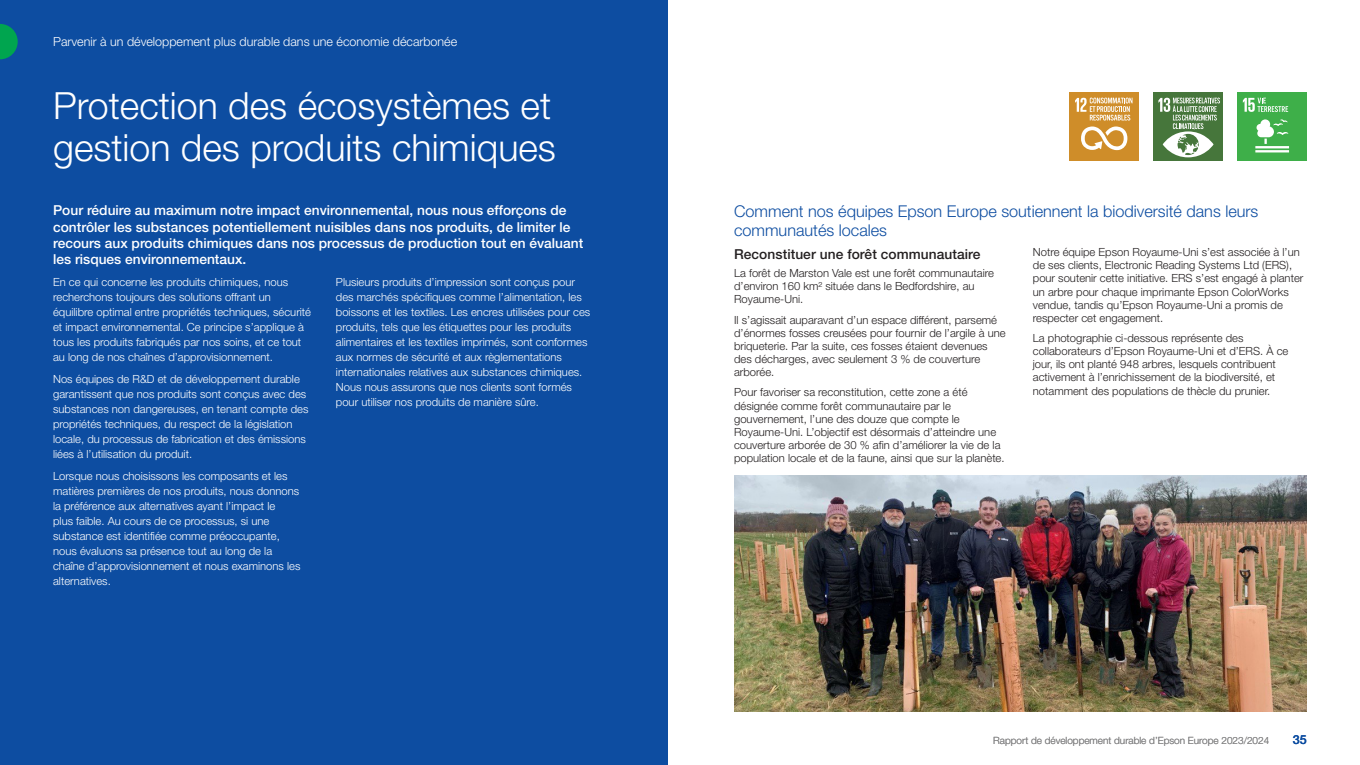
<style>
.page{position:relative;width:1360px;height:765px;background:#fff}
.page>*{position:absolute;margin:0;border:0;box-sizing:border-box;transform-origin:0 0}
.t1{font:300 37.5px/42.5px "Helvetica Neue LT Std";color:#fff}
.t2{font:300 16.25px/18.8px "Helvetica Neue LT Std";color:#0d4da1}
.intro_large-body{font:500 13.75px/16.2px "Helvetica Neue LT Std";color:#fff}
.t3{font:500 13.75px "Helvetica Neue LT Std";letter-spacing:.005em;color:#231f20}
.t4{font:300 12.5px "Helvetica Neue LT Std";color:#fff}
.t5{font:500 12.5px "Helvetica Neue LT Std";color:#0d4da1}
.body{font:300 11.25px/15px "Helvetica Neue LT Std";color:#fff}
.body-2{font:300 11.25px/13.1px "Helvetica Neue LT Std";color:#231f20}
.t6{font:300 10px "Helvetica Neue LT Std";color:#828283}
</style>
<div class="page">
<div style="left:0;top:0;width:668px;height:765px;background:#0d4da1"></div>
<div style="left:1238px;top:92px;width:69px;height:69px;background:#3eaf49"></div>
<hr style="left:1255px;top:146px;width:34px;height:2px;background:#fff">
<hr style="left:1255px;top:150px;width:34px;height:2px;background:#fff">
<svg style="left:1256px;top:119px;width:32px;height:25px"></svg>
<svg style="left:1243px;top:98px;width:45px;height:14px"></svg>
<div style="left:1154px;top:92px;width:69px;height:69px;background:#46763b"></div>
<svg style="left:1158px;top:98px;width:62px;height:59px"></svg>
<div style="left:1070px;top:92px;width:69px;height:69px;background:#cf8d29"></div>
<svg style="left:1081px;top:127px;width:46px;height:23px"></svg>
<svg style="left:1075px;top:98px;width:57px;height:23px"></svg>
<img style="left:734px;top:476px;width:573px;height:236px">
<svg style="left:0;top:24px;width:18px;height:35px"></svg>
<p class="t4" style="left:53px;top:34px;width:406px">Parvenir à un développement plus durable dans une économie décarbonée</p>
<h1 class="t1" style="left:53px;top:84px;width:504px">Protection des écosystèmes et gestion des produits chimiques</h1>
<p class="intro_large-body" style="left:53px;top:202px;width:532px">Pour réduire au maximum notre impact environnemental, nous nous efforçons de contrôler les substances potentiellement nuisibles dans nos produits, de limiter le recours aux produits chimiques dans nos processus de production tout en évaluant les risques environnementaux.</p>
<p class="body" style="left:53px;top:274px;width:259px">En ce qui concerne les produits chimiques, nous recherchons toujours des solutions offrant un équilibre optimal entre propriétés techniques, sécurité et impact environnemental. Ce principe s’applique à tous les produits fabriqués par nos soins, et ce tout au long de nos chaînes d’approvisionnement.</p>
<p class="body" style="left:53px;top:372px;width:257px">Nos équipes de R&amp;D et de développement durable garantissent que nos produits sont conçus avec des substances non dangereuses, en tenant compte des propriétés techniques, du respect de la législation locale, du processus de fabrication et des émissions liées à l’utilisation du produit.</p>
<p class="body" style="left:53px;top:469px;width:249px">Lorsque nous choisissons les composants et les matières premières de nos produits, nous donnons la préférence aux alternatives ayant l’impact le<br>plus faible. Au cours de ce processus, si une substance est identifiée comme préoccupante, nous évaluons sa présence tout au long de la chaîne d’approvisionnement et nous examinons les alternatives.</p>
<p class="body" style="left:336px;top:274px;width:256px">Plusieurs produits d’impression sont conçus pour des marchés spécifiques comme l’alimentation, les boissons et les textiles. Les encres utilisées pour ces produits, tels que les étiquettes pour les produits alimentaires et les textiles imprimés, sont conformes aux normes de sécurité et aux règlementations internationales relatives aux substances chimiques.<br>Nous nous assurons que nos clients sont formés pour utiliser nos produits de manière sûre.</p>
<h2 class="t2" style="left:734px;top:202px;width:526px">Comment nos équipes Epson Europe soutiennent la biodiversité dans leurs communautés locales</h2>
<h3 class="t3" style="left:734px;top:246px;width:248px">Reconstituer une forêt communautaire</h3>
<p class="body-2" style="left:734px;top:266px;width:261px">La forêt de Marston Vale est une forêt communautaire d’environ 160 km² située dans le Bedfordshire, au<br>Royaume-Uni.</p>
<p class="body-2" style="left:734px;top:313px;width:273px">Il s’agissait auparavant d’un espace différent, parsemé d’énormes fosses creusées pour fournir de l’argile à une briqueterie. Par la suite, ces fosses étaient devenues des décharges, avec seulement 3 % de couverture arborée.</p>
<p class="body-2" style="left:734px;top:386px;width:272px">Pour favoriser sa reconstitution, cette zone a été désignée comme forêt communautaire par le gouvernement, l’une des douze que compte le Royaume-Uni. L’objectif est désormais d’atteindre une couverture arborée de 30 % afin d’améliorer la vie de la population locale et de la faune, ainsi que sur la planète.</p>
<p class="body-2" style="left:1033px;top:245px;width:272px">Notre équipe Epson Royaume-Uni s’est associée à l’un de ses clients, Electronic Reading Systems Ltd (ERS), pour soutenir cette initiative. ERS s’est engagé à planter un arbre pour chaque imprimante Epson ColorWorks vendue, tandis qu’Epson Royaume-Uni a promis de respecter cet engagement.</p>
<p class="body-2" style="left:1033px;top:331px;width:257px">La photographie ci-dessous représente des collaborateurs d’Epson Royaume-Uni et d’ERS. À ce jour, ils ont planté 948 arbres, lesquels contribuent activement à l’enrichissement de la biodiversité, et notamment des populations de thècle du prunier.</p>
<p class="t6" style="left:993px;top:734px;width:278px">Rapport de développement durable d’Epson Europe 2023/2024</p>
<p class="t5" style="left:1293px;top:732px;width:15px">35</p>
</div>
